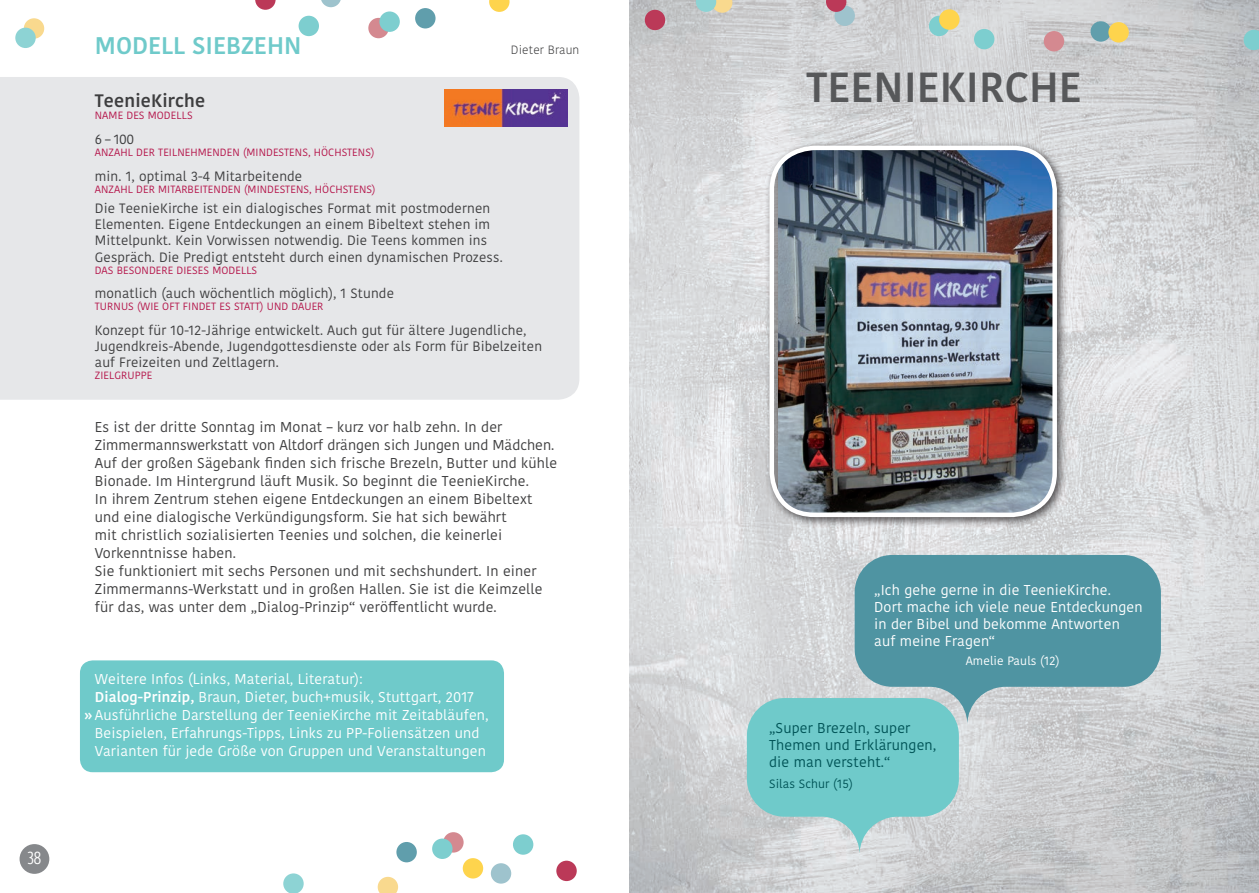
<style>
.page{position:relative;width:1259px;height:893px;background:#fff}
.page>*{position:absolute;margin:0;border:0;box-sizing:border-box;transform-origin:0 0}
.t1{font:600 41.85px "Kohinoor Devanagari";color:#57585a}
.t2{font:600 24px "Kohinoor Devanagari";color:#6fcaca}
.t3{font:600 18px "Kohinoor Devanagari";letter-spacing:.01em;color:#3e3e3f}
.t4{font:18px "Intro Head R Base";color:#fff}
.t5{font:14.25px/18px "Kohinoor Devanagari";letter-spacing:.01em;color:#3e3e3f}
.t6{font:14.25px/17.1px "Kohinoor Devanagari";letter-spacing:.01em;color:#fff}
.t7{font:14.25px/17.1px "Kohinoor Devanagari";letter-spacing:.01em;color:#005457}
.t8{font:13.5px/16.2px "Kohinoor Devanagari";letter-spacing:.01em;color:#3e3e3f}
.t9{font:12px "Kohinoor Devanagari";letter-spacing:.01em;color:#fff}
.t10{font:12px "Kohinoor Devanagari";letter-spacing:.01em;color:#005457}
.t11{font:300 12px "Kohinoor Devanagari";letter-spacing:.01em;color:#3e3e3f}
.t12{font:10.5px "Kohinoor Devanagari";letter-spacing:.01em;color:#b5164b}
.s1{font-weight:600}
</style>
<div class="page">
<div style="left:80px;top:660px;width:424px;height:112px;background:#6fcaca;border-radius:13px"></div>
<div style="left:0;top:77px;width:579px;height:323px;background:#e6e7e9"></div>
<div style="left:20px;top:844px;width:29px;height:30px;background:#808285;border-radius:50%"></div>
<img style="left:629px;top:0;width:630px;height:893px">
<div style="left:443px;top:832px;width:20px;height:21px;background:#d48990;border-radius:50%"></div>
<div style="left:491px;top:863px;width:20px;height:21px;background:#9ec3cd;border-radius:50%"></div>
<svg style="left:378px;top:877px;width:20px;height:16px"></svg>
<div style="left:513px;top:834px;width:20px;height:21px;background:#7dcecf;border-radius:50%"></div>
<div style="left:432px;top:838px;width:20px;height:21px;background:#7dcecf;border-radius:50%"></div>
<div style="left:556px;top:861px;width:21px;height:20px;background:#bb3958;border-radius:50%"></div>
<div style="left:396px;top:842px;width:21px;height:20px;background:#609eac;border-radius:50%"></div>
<div style="left:463px;top:858px;width:20px;height:20px;background:#fed44d;border-radius:50%"></div>
<div style="left:283px;top:873px;width:21px;height:20px;background:#8dd3d4;border-radius:50%"></div>
<div style="left:368px;top:18px;width:21px;height:20px;background:#d48990;border-radius:50%"></div>
<svg style="left:321px;top:0;width:20px;height:7px"></svg>
<div style="left:24px;top:18px;width:20px;height:21px;background:#f9d98e;border-radius:50%"></div>
<div style="left:298px;top:16px;width:21px;height:20px;background:#7dcecf;border-radius:50%"></div>
<div style="left:379px;top:11px;width:21px;height:21px;background:#7dcecf;border-radius:50%"></div>
<svg style="left:255px;top:0;width:21px;height:10px"></svg>
<div style="left:415px;top:8px;width:20px;height:20px;background:#609eac;border-radius:50%"></div>
<svg style="left:489px;top:0;width:20px;height:12px"></svg>
<div style="left:15px;top:28px;width:21px;height:20px;background:#8dd3d4;border-radius:50%"></div>
<div style="left:1043px;top:31px;width:21px;height:20px;background:#d48990;border-radius:50%"></div>
<div style="left:834px;top:6px;width:21px;height:20px;background:#9ec3cd;border-radius:50%"></div>
<div style="left:974px;top:29px;width:20px;height:20px;background:#7dcecf;border-radius:50%"></div>
<div style="left:929px;top:16px;width:20px;height:20px;background:#7dcecf;border-radius:50%"></div>
<svg style="left:826px;top:0;width:20px;height:12px"></svg>
<div style="left:1090px;top:21px;width:21px;height:21px;background:#609eac;border-radius:50%"></div>
<div style="left:939px;top:9px;width:20px;height:21px;background:#fed44d;border-radius:50%"></div>
<svg style="left:696px;top:0;width:36px;height:13px"></svg>
<div style="left:645px;top:10px;width:20px;height:20px;background:#bb3958;border-radius:50%"></div>
<div style="left:1108px;top:22px;width:20px;height:21px;background:#fed44d;border-radius:50%"></div>
<svg style="left:1243px;top:30px;width:16px;height:20px"></svg>
<svg style="left:854px;top:555px;width:307px;height:170px;background:#68a0ab"></svg>
<svg style="left:747px;top:698px;width:212px;height:157px;background:#89cccd"></svg>
<div style="left:764px;top:140px;width:304px;height:388px;background:#231f20;opacity:.75"></div>
<img style="left:778px;top:148px;width:276px;height:367px">
<div style="left:769px;top:146px;width:288px;height:371px;border:4px solid #fff;border-radius:43px"></div>
<img style="left:445px;top:89px;width:122px;height:38px">
<p class="t4" style="left:27px;top:848px;width:15px">38</p>
<h2 class="t2" style="left:95px;top:32px;width:208px">Modell SIEBZEHN</h2>
<p class="t3" style="left:95px;top:90px;width:112px">TeenieKirche</p>
<p class="t12" style="left:95px;top:109px;width:16px">Name</p>
<p class="t12" style="left:126px;top:109px;width:7px">des</p>
<p class="t12" style="left:148px;top:109px;width:16px">Modells</p>
<p class="t8" style="left:95px;top:131px;width:41px">6 – 100</p>
<p class="t12" style="left:95px;top:146px;width:14px">Anzahl</p>
<p class="t12" style="left:136px;top:146px;width:7px">der</p>
<p class="t12" style="left:158px;top:146px;width:13px">Teilnehmenden</p>
<p class="t12" style="left:243px;top:146px;width:20px">(Mindestens</p>
<p class="t12" style="left:308px;top:146px;width:28px">, höchstens</p>
<p class="t12" style="left:371px;top:146px;width:5px">)</p>
<p class="t8" style="left:95px;top:168px;width:209px">min. 1, optimal 3-4 Mitarbeitende</p>
<p class="t12" style="left:95px;top:183px;width:14px">Anzahl</p>
<p class="t12" style="left:136px;top:183px;width:7px">der</p>
<p class="t12" style="left:158px;top:183px;width:16px">Mitarbeitenden</p>
<p class="t12" style="left:244px;top:183px;width:11px">(mindestens</p>
<p class="t12" style="left:309px;top:183px;width:28px">, höchstens</p>
<p class="t12" style="left:372px;top:183px;width:5px">)</p>
<p class="t8" style="left:95px;top:200px;width:409px">Die TeenieKirche ist ein dialogisches Format mit postmodernen Elementen. Eigene Entdeckungen an einem Bibeltext stehen im Mittelpunkt. Kein Vorwissen notwendig. Die Teens kommen ins Gespräch. Die Predigt entsteht durch einen dynamischen Prozess.</p>
<p class="t12" style="left:95px;top:264px;width:36px">Das Besondere</p>
<p class="t12" style="left:177px;top:264px;width:7px">dieses</p>
<p class="t12" style="left:212px;top:264px;width:16px">Modells</p>
<p class="t8" style="left:95px;top:286px;width:301px">monatlich (auch wöchentlich möglich), 1 Stunde</p>
<p class="t12" style="left:95px;top:301px;width:13px">Turnus</p>
<p class="t12" style="left:137px;top:301px;width:11px">(wie</p>
<p class="t12" style="left:162px;top:301px;width:7px">oft</p>
<p class="t12" style="left:183px;top:301px;width:7px">findet</p>
<p class="t12" style="left:219px;top:301px;width:21px">es statt</p>
<p class="t12" style="left:260px;top:301px;width:15px">) und</p>
<p class="t12" style="left:291px;top:301px;width:14px">Dauer</p>
<p class="t8" style="left:95px;top:322px;width:449px">Konzept für 10-12-Jährige entwickelt. Auch gut für ältere Jugendliche,<br>Jugendkreis-Abende, Jugendgottesdienste oder als Form für Bibelzeiten auf Freizeiten und Zeltlagern.</p>
<p class="t12" style="left:95px;top:370px;width:13px">Zielgruppe</p>
<p class="t11" style="left:511px;top:43px;width:70px">Dieter Braun</p>
<p class="t5" style="left:95px;top:418px;width:464px">Es ist der dritte Sonntag im Monat – kurz vor halb zehn. In der Zimmermannswerkstatt von Altdorf drängen sich Jungen und Mädchen.<br>Auf der großen Sägebank finden sich frische Brezeln, Butter und kühle Bionade. Im Hintergrund läuft Musik. So beginnt die TeenieKirche.<br>In ihrem Zentrum stehen eigene Entdeckungen an einem Bibeltext und eine dialogische Verkündigungsform. Sie hat sich bewährt<br>mit christlich sozialisierten Teenies und solchen, die keinerlei Vorkenntnisse haben.<br>Sie funktioniert mit sechs Personen und mit sechshundert. In einer Zimmermanns-Werkstatt und in großen Hallen. Sie ist die Keimzelle für das, was unter dem „Dialog-Prinzip“ veröffentlicht wurde.</p>
<p class="t6" style="left:95px;top:671px;width:269px">Weitere Infos (Links, Material, Literatur):</p>
<p class="t6" style="left:95px;top:689px;width:381px"><span class="s1">Dialog-Prinzip,</span> Braun, Dieter, buch+musik, Stuttgart, 2017</p>
<p class="t6" style="left:85px;top:707px;width:406px"><span class="s1">»</span>Ausführliche Darstellung der TeenieKirche mit Zeitabläufen,</p>
<p class="t6" style="left:95px;top:725px;width:386px">Beispielen, Erfahrungs-Tipps, Links zu PP-Foliensätzen und</p>
<p class="t6" style="left:95px;top:743px;width:392px">Varianten für jede Größe von Gruppen und Veranstaltungen</p>
<h1 class="t1" style="left:806px;top:63px;width:277px">Teeni eKi rch e</h1>
<p class="t6" style="left:874px;top:581px;width:270px">„Ich gehe gerne in die TeenieKirche.<br>Dort mache ich viele neue Entdeckungen in der Bibel und bekomme Antworten auf meine Fragen“</p>
<p class="t9" style="left:965px;top:654px;width:95px">Amelie Pauls (12)</p>
<p class="t7" style="left:769px;top:719px;width:169px">„Super Brezeln, super<br>Themen und Erklärungen, die man versteht.“</p>
<p class="t10" style="left:769px;top:777px;width:85px">Silas Schur (15)</p>
</div>
